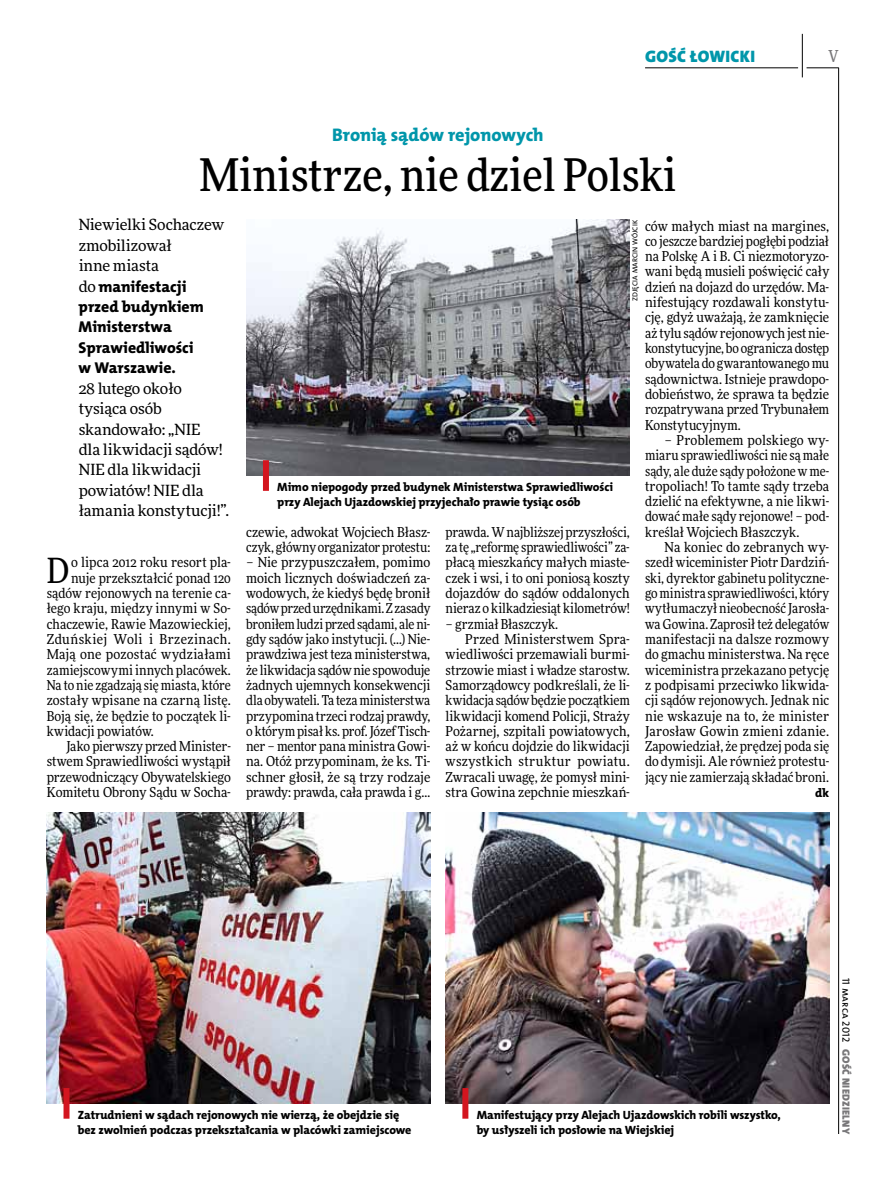
<style>
.page{position:relative;width:893px;height:1191px;background:#fff}
.page>*{position:absolute;margin:0;border:0;box-sizing:border-box;transform-origin:0 0}
.t1{font:500 45px "Freeday Narrow";color:#000}
.t2{font:34.8px "Freeday Narrow News";color:#000}
.t3{font:18.3px "The Mix HP8 Ex Bld";letter-spacing:-.005em;color:#0096aa}
.t4{font:16.65px "The Mix HP9 Blk";letter-spacing:.02em;color:#0096aa}
.t5{font:500 16.5px "Freeday Narrow";color:#787779;scale:.9 1}
.t6{font:15.75px/20.4px "The Mix HP8 Ex Bld";letter-spacing:-.005em;color:#000}
.t7{font:15.45px/20.4px "Freeday News";letter-spacing:-.005em;color:#000}
.t8{font:13.65px/15.3px "Freeday Narrow News";color:#000;text-align:justify}
.t9{font:13.65px "Freeday Narrow News";letter-spacing:.03em;color:#000}
.t10{font:12.3px "The Mix HP8 Ex Bld";color:#000}
.t11{font:12px/15.3px "The Mix HP8 Ex Bld";letter-spacing:-.005em;color:#000}
.t12{font:10.5px "The Mix HP9 Blk";letter-spacing:.025em;color:#787779}
.t13{font:10.5px "The Mix HP5 Plain";color:#000}
.t14{font:7.2px "The Mix HP5 Plain";letter-spacing:.015em;color:#000}
.s1{font-family:"Freeday News";font-size:15.45px}
</style>
<div class="page">
<hr style="left:806px;top:68px;width:33px;height:1px;background:#000">
<hr style="left:645px;top:68px;width:153px;height:1px;background:#000">
<hr style="left:838px;top:68px;width:1px;height:1066px;background:#000">
<hr style="left:802px;top:34px;width:1px;height:43px;background:#000">
<img style="left:246px;top:220px;width:384px;height:255px">
<img style="left:47px;top:812px;width:383px;height:291px">
<div style="left:263px;top:460px;width:6px;height:31px;background:#d3151f"></div>
<div style="left:64px;top:1088px;width:6px;height:30px;background:#d3151f"></div>
<img style="left:446px;top:812px;width:383px;height:291px">
<div style="left:462px;top:1088px;width:6px;height:30px;background:#d3151f"></div>
<p class="t4" style="left:645px;top:46px;width:111px">GOŚĆ ŁOWICKI</p>
<p class="t5" style="left:828px;top:46px;width:13px">V</p>
<h3 class="t3" style="left:332px;top:123px;width:213px">Bronią sądów rejonowych</h3>
<h1 class="t1" style="left:199px;top:147px;width:479px">Ministrze, nie dziel Polski</h1>
<p class="t7" style="left:79px;top:214px;width:147px">Niewielki Sochaczew zmobilizował<br>inne miasta</p>
<p class="t6" style="left:79px;top:276px;width:126px"><span class="s1">do</span> manifestacji przed budynkiem<br>Ministerstwa<br>Sprawiedliwości w Warszawie.</p>
<p class="t7" style="left:79px;top:378px;width:152px">28 lutego około tysiąca osób skandowało: „NIE<br>dla likwidacji sądów!<br>NIE dla likwidacji powiatów! NIE dla łamania konstytucji!”.</p>
<p class="t8" style="left:645px;top:218px;width:186px">ców małych miast na margines, co jeszcze bardziej pogłębi podział na Polskę A i B. Ci niezmotoryzo&shy;wani będą musieli poświęcić cały dzień na dojazd do urzędów. Ma&shy;nifestujący rozdawali konstytu&shy;cję, gdyż uważają, że zamknięcie aż tylu sądów rejonowych jest nie&shy;konstytucyjne, bo ogranicza dostęp obywatela do gwarantowanego mu sądownictwa. Istnieje prawdopo&shy;dobieństwo, że sprawa ta będzie rozpatrywana przed Trybunałem Konstytucyjnym.</p>
<p class="t8" style="left:645px;top:432px;width:186px;text-indent:20px">– Problemem polskiego wy&shy;miaru sprawiedliwości nie są małe sądy, ale duże sądy położone w me&shy;tropoliach! To tamte sądy trzeba dzielić na efektywne, a nie likwi&shy;dować małe sądy rejonowe! – pod&shy;kreślał Wojciech Błaszczyk.</p>
<p class="t8" style="left:645px;top:539px;width:186px;text-indent:20px">Na koniec do zebranych wy&shy;szedł wiceminister Piotr Dardziń&shy;ski, dyrektor gabinetu polityczne&shy;go ministra sprawiedliwości, który wytłumaczył nieobecność Jarosła&shy;wa Gowina. Zaprosił też delegatów manifestacji na dalsze rozmowy do gmachu ministerstwa. Na ręce wiceministra przekazano petycję z podpisami przeciwko likwida&shy;cji sądów rejonowych. Jednak nic nie wskazuje na to, że minister Jarosław Gowin zmieni zdanie.<br>Zapowiedział, że prędzej poda się do dymisji. Ale również protestu&shy;jący nie zamierzają składać broni.</p>
<p class="t10" style="left:815px;top:785px;width:16px">dk</p>
<p class="t14" style="left:630px;top:301px;width:82px;rotate:-90deg">Zdjęcia Marcin Wójcik</p>
<p class="t11" style="left:277px;top:479px;width:337px">Mimo niepogody przed budynek Ministerstwa Sprawiedliwości przy Alejach Ujazdowskiej przyjechało prawie tysiąc osób</p>
<p class="t8" style="left:246px;top:524px;width:186px">czewie, adwokat Wojciech Błasz&shy;czyk, główny organizator protestu:</p>
<p class="t8" style="left:246px;top:555px;width:186px">– Nie przypuszczałem, pomimo moich licznych doświadczeń za&shy;wodowych, że kiedyś będę bronił sądów przed urzędnikami. Z zasady broniłem ludzi przed sądami, ale ni&shy;gdy sądów jako instytucji. (…) Nie&shy;prawdziwa jest teza ministerstwa, że likwidacja sądów nie spowoduje żadnych ujemnych konsekwencji dla obywateli. Ta teza ministerstwa przypomina trzeci rodzaj prawdy, o którym pisał ks. prof. Józef Tisch&shy;ner – mentor pana ministra Gowi&shy;na. Otóż przypominam, że ks. Ti&shy;schner głosił, że są trzy rodzaje prawdy: prawda, cała prawda i g…</p>
<p class="t8" style="left:446px;top:524px;width:186px">prawda. W najbliższej przyszłości, za tę „reformę sprawiedliwości” za&shy;płacą mieszkańcy małych miaste&shy;czek i wsi, i to oni poniosą koszty dojazdów do sądów oddalonych nieraz o kilkadziesiąt kilometrów!</p>
<p class="t8" style="left:446px;top:616px;width:114px">– grzmiał Błaszczyk.</p>
<p class="t8" style="left:465px;top:631px;width:166px">Przed Ministerstwem Spra-</p>
<p class="t8" style="left:446px;top:646px;width:186px">wiedliwości przemawiali burmi-</p>
<p class="t8" style="left:446px;top:662px;width:186px">strzowie miast i władze starostw.</p>
<p class="t8" style="left:446px;top:677px;width:186px">Samorządowcy podkreślali, że li-</p>
<p class="t8" style="left:446px;top:692px;width:186px">kwidacja sądów będzie początkiem</p>
<p class="t8" style="left:446px;top:708px;width:186px">likwidacji komend Policji, Straży</p>
<p class="t8" style="left:446px;top:723px;width:186px">Pożarnej, szpitali powiatowych,</p>
<p class="t8" style="left:446px;top:738px;width:186px">aż w końcu dojdzie do likwidacji</p>
<p class="t9" style="left:446px;top:753px;width:186px">wszystkich struktur powiatu.</p>
<p class="t8" style="left:446px;top:769px;width:186px">Zwracali uwagę, że pomysł mini-</p>
<p class="t8" style="left:446px;top:784px;width:186px">stra Gowina zepchnie mieszkań-</p>
<h2 class="t2" style="left:47px;top:549px;width:24px">D</h2>
<p class="t8" style="left:71px;top:555px;width:161px">o lipca 2012 roku resort pla-</p>
<p class="t8" style="left:71px;top:570px;width:161px">nuje przekształcić ponad 120</p>
<p class="t8" style="left:47px;top:585px;width:186px">sądów rejonowych na terenie ca-</p>
<p class="t8" style="left:47px;top:600px;width:186px">łego kraju, między innymi w So-</p>
<p class="t8" style="left:47px;top:616px;width:186px">chaczewie, Rawie Mazowieckiej,</p>
<p class="t9" style="left:47px;top:630px;width:186px">Zduńskiej Woli i Brzezinach.</p>
<p class="t8" style="left:47px;top:646px;width:186px">Mają one pozostać wydziałami</p>
<p class="t8" style="left:47px;top:662px;width:186px">zamiejscowymi innych placówek.</p>
<p class="t8" style="left:47px;top:677px;width:186px">Na to nie zgadzają się miasta, które</p>
<p class="t8" style="left:47px;top:692px;width:186px">zostały wpisane na czarną listę.</p>
<p class="t8" style="left:47px;top:708px;width:186px">Boją się, że będzie to początek li-</p>
<p class="t8" style="left:47px;top:723px;width:109px">kwidacji powiatów.</p>
<p class="t8" style="left:66px;top:738px;width:166px">Jako pierwszy przed Minister-</p>
<p class="t8" style="left:47px;top:754px;width:186px">stwem Sprawiedliwości wystąpił</p>
<p class="t8" style="left:47px;top:769px;width:186px">przewodniczący Obywatelskiego</p>
<p class="t8" style="left:47px;top:784px;width:186px">Komitetu Obrony Sądu w Socha-</p>
<p class="t11" style="left:78px;top:1107px;width:335px">Zatrudnieni w sądach rejonowych nie wierzą, że obejdzie się bez zwolnień podczas przekształcania w placówki zamiejscowe</p>
<p class="t11" style="left:477px;top:1107px;width:306px">Manifestujący przy Alejach Ujazdowskich robili wszystko, by usłyszeli ich posłowie na Wiejskiej</p>
<p class="t13" style="left:853px;top:977px;width:66px;rotate:90deg">11 marca 2012</p>
<p class="t12" style="left:853px;top:1049px;width:86px;rotate:90deg">GOŚĆ NIEDZIELNY</p>
</div>
